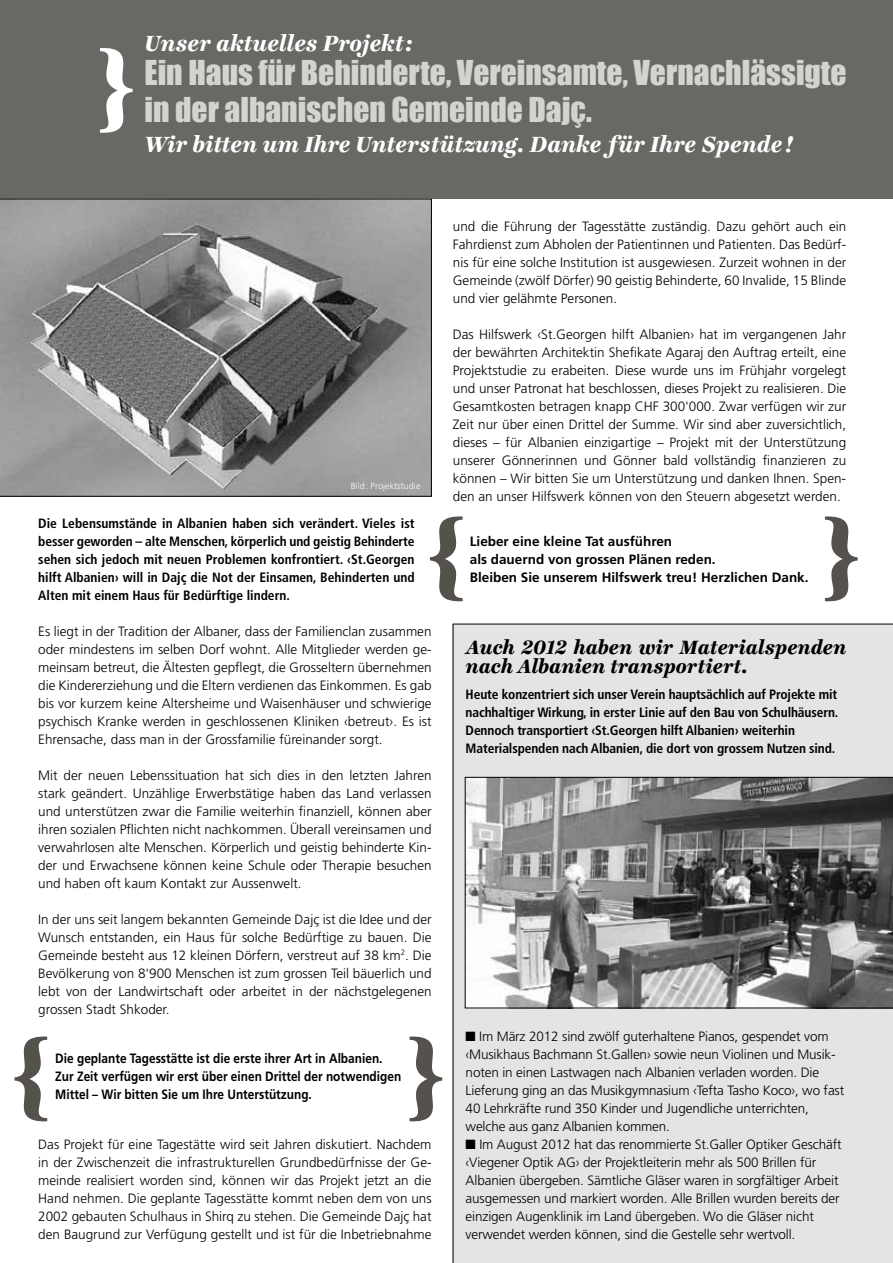
<style>
.page{position:relative;width:893px;height:1263px;background:#fff}
.page>*{position:absolute;margin:0;border:0;box-sizing:border-box;transform-origin:0 0}
.t1{font:31.5px/37.8px "Impact";color:#d3d3d2}
.t2{font:italic 800 24px "Ingeborg";color:#fff}
.t3{font:italic 800 21px/19.5px "Ingeborg";color:#000}
.t4{font:300 13.5px/18px "Frutiger";letter-spacing:-.01em;color:#000;text-align:justify}
.t5{font:700 condensed 13.5px/18px "Frutiger";letter-spacing:-.01em;color:#000;text-align:justify}
.t6{font:700 13.5px/18px "Frutiger";color:#000;scale:.88 1}
.t7{font:700 13.5px/18px "Frutiger";color:#000}
.t8{font:300 9px "Frutiger";letter-spacing:.005em;color:#fff}
</style>
<div class="page">
<div style="left:453px;top:624px;width:440px;height:639px;background:#e4e4e4"></div>
<div style="left:0;top:0;width:893px;height:199px;background:#6a6864"></div>
<hr style="left:453px;top:624px;width:1px;height:639px;background:#000">
<svg style="left:0;top:199px;width:432px;height:297px"></svg>
<svg style="left:465px;top:777px;width:428px;height:231px"></svg>
<hr style="left:453px;top:624px;width:440px;height:1px;background:#000">
<svg style="left:14px;top:1036px;width:34px;height:86px"></svg>
<svg style="left:429px;top:516px;width:34px;height:86px"></svg>
<svg style="left:409px;top:1034px;width:45px;height:89px"></svg>
<svg style="left:825px;top:516px;width:33px;height:86px"></svg>
<svg style="left:100px;top:47px;width:33px;height:86px"></svg>
<h2 class="t2" style="left:145px;top:29px;width:270px">Unser aktuelles Projekt:</h2>
<h1 class="t1" style="left:145px;top:52px;width:704px">Ein Haus für Behinderte, Vereinsamte, Vernachlässigte in der albanischen Gemeinde Dajç.</h1>
<h2 class="t2" style="left:145px;top:130px;width:650px">Wir bitten um Ihre Unterstützung. Danke für Ihre Spende !</h2>
<p class="t8" style="left:351px;top:481px;width:71px">Bild: Projektstudie</p>
<p class="t5" style="left:38px;top:514px;width:378px">Die Lebensumstände in Albanien haben sich verändert. Vieles ist besser geworden – alte Menschen, körperlich und geistig Behinderte sehen sich jedoch mit neuen Problemen konfrontiert. ‹St.Georgen hilft Albanien› will in Dajç die Not der Einsamen, Behinderten und Alten mit einem Haus für Bedürftige lindern.</p>
<p class="t4" style="left:38px;top:622px;width:395px">Es liegt in der Tradition der Albaner, dass der Familienclan zusammen oder mindestens im selben Dorf wohnt. Alle Mitglieder werden ge&shy;meinsam betreut, die Ältesten gepflegt, die Grosseltern übernehmen die Kindererziehung und die Eltern verdienen das Einkommen. Es gab bis vor kurzem keine Altersheime und Waisenhäuser und schwierige psychisch Kranke werden in geschlossenen Kliniken ‹betreut›. Es ist Ehrensache, dass man in der Grossfamilie füreinander sorgt.</p>
<p class="t4" style="left:38px;top:766px;width:395px">Mit der neuen Lebenssituation hat sich dies in den letzten Jahren stark geändert. Unzählige Erwerbstätige haben das Land verlassen und unterstützen zwar die Familie weiterhin finanziell, können aber ihren sozialen Pflichten nicht nachkommen. Überall vereinsamen und verwahrlosen alte Menschen. Körperlich und geistig behinderte Kin&shy;der und Erwachsene können keine Schule oder Therapie besuchen und haben oft kaum Kontakt zur Aussenwelt.</p>
<p class="t4" style="left:38px;top:910px;width:395px">In der uns seit langem bekannten Gemeinde Dajç ist die Idee und der Wunsch entstanden, ein Haus für solche Bedürftige zu bauen. Die Gemeinde besteht aus 12 kleinen Dörfern, verstreut auf 38 km<sup>2</sup>. Die Bevölkerung von 8'900 Menschen ist zum grossen Teil bäuerlich und lebt von der Landwirtschaft oder arbeitet in der nächstgelegenen grossen Stadt Shkoder.</p>
<p class="t6" style="left:55px;top:1049px;width:395px">Die geplante Tagesstätte ist die erste ihrer Art in Albanien.<br>Zur Zeit verfügen wir erst über einen Drittel der notwendigen<br>Mittel – Wir bitten Sie um Ihre Unterstützung.</p>
<p class="t4" style="left:38px;top:1135px;width:395px">Das Projekt für eine Tagestätte wird seit Jahren diskutiert. Nachdem in der Zwischenzeit die infrastrukturellen Grundbedürfnisse der Ge&shy;meinde realisiert worden sind, können wir das Projekt jetzt an die Hand nehmen. Die geplante Tagesstätte kommt neben dem von uns 2002 gebauten Schulhaus in Shirq zu stehen. Die Gemeinde Dajç hat den Baugrund zur Verfügung gestellt und ist für die Inbetriebnahme</p>
<p class="t4" style="left:453px;top:217px;width:395px">und die Führung der Tagesstätte zuständig. Dazu gehört auch ein Fahrdienst zum Abholen der Patientinnen und Patienten. Das Bedürf&shy;nis für eine solche Institution ist ausgewiesen. Zurzeit wohnen in der Gemeinde (zwölf Dörfer) 90 geistig Behinderte, 60 Invalide, 15 Blinde und vier gelähmte Personen.</p>
<p class="t4" style="left:453px;top:325px;width:395px">Das Hilfswerk ‹St.Georgen hilft Albanien› hat im vergangenen Jahr der bewährten Architektin Shefikate Agaraj den Auftrag erteilt, eine Projektstudie zu erabeiten. Diese wurde uns im Frühjahr vorgelegt und unser Patronat hat beschlossen, dieses Projekt zu realisieren. Die Gesamtkosten betragen knapp CHF 300'000. Zwar verfügen wir zur Zeit nur über einen Drittel der Summe. Wir sind aber zuversichtlich, dieses – für Albanien einzigartige – Projekt mit der Unterstützung unserer Gönnerinnen und Gönner bald vollständig finanzieren zu können – Wir bitten Sie um Unterstützung und danken Ihnen. Spen&shy;den an unser Hilfswerk können von den Steuern abgesetzt werden.</p>
<p class="t7" style="left:470px;top:532px;width:340px">Lieber eine kleine Tat ausführen<br>als dauernd von grossen Plänen reden.<br>Bleiben Sie unserem Hilfswerk treu! Herzlichen Dank.</p>
<h3 class="t3" style="left:466px;top:637px;width:382px">Auch 2012 haben wir Materialspenden nach Albanien transportiert.</h3>
<p class="t5" style="left:466px;top:685px;width:374px;text-align:left">Heute konzentriert sich unser Verein hauptsächlich auf Projekte mit nachhaltiger Wirkung, in erster Linie auf den Bau von Schulhäusern.<br>Dennoch transportiert ‹St.Georgen hilft Albanien› weiterhin Materialspenden nach Albanien, die dort von grossem Nutzen sind.</p>
<p class="t4" style="left:466px;top:1027px;width:380px;text-align:left">■ Im März 2012 sind zwölf guterhaltene Pianos, gespendet vom ‹Musikhaus Bachmann St.Gallen› sowie neun Violinen und Musik&shy;noten in einen Lastwagen nach Albanien verladen worden. Die Lieferung ging an das Musikgymnasium ‹Tefta Tasho Koco›, wo fast 40 Lehrkräfte rund 350 Kinder und Jugendliche unterrichten, welche aus ganz Albanien kommen.</p>
<p class="t4" style="left:466px;top:1135px;width:377px;text-align:left">■ Im August 2012 hat das renommierte St.Galler Optiker Geschäft ‹Viegener Optik AG› der Projektleiterin mehr als 500 Brillen für Albanien übergeben. Sämtliche Gläser waren in sorgfältiger Arbeit ausgemessen und markiert worden. Alle Brillen wurden bereits der einzigen Augenklinik im Land übergeben. Wo die Gläser nicht verwendet werden können, sind die Gestelle sehr wertvoll.</p>
</div>
